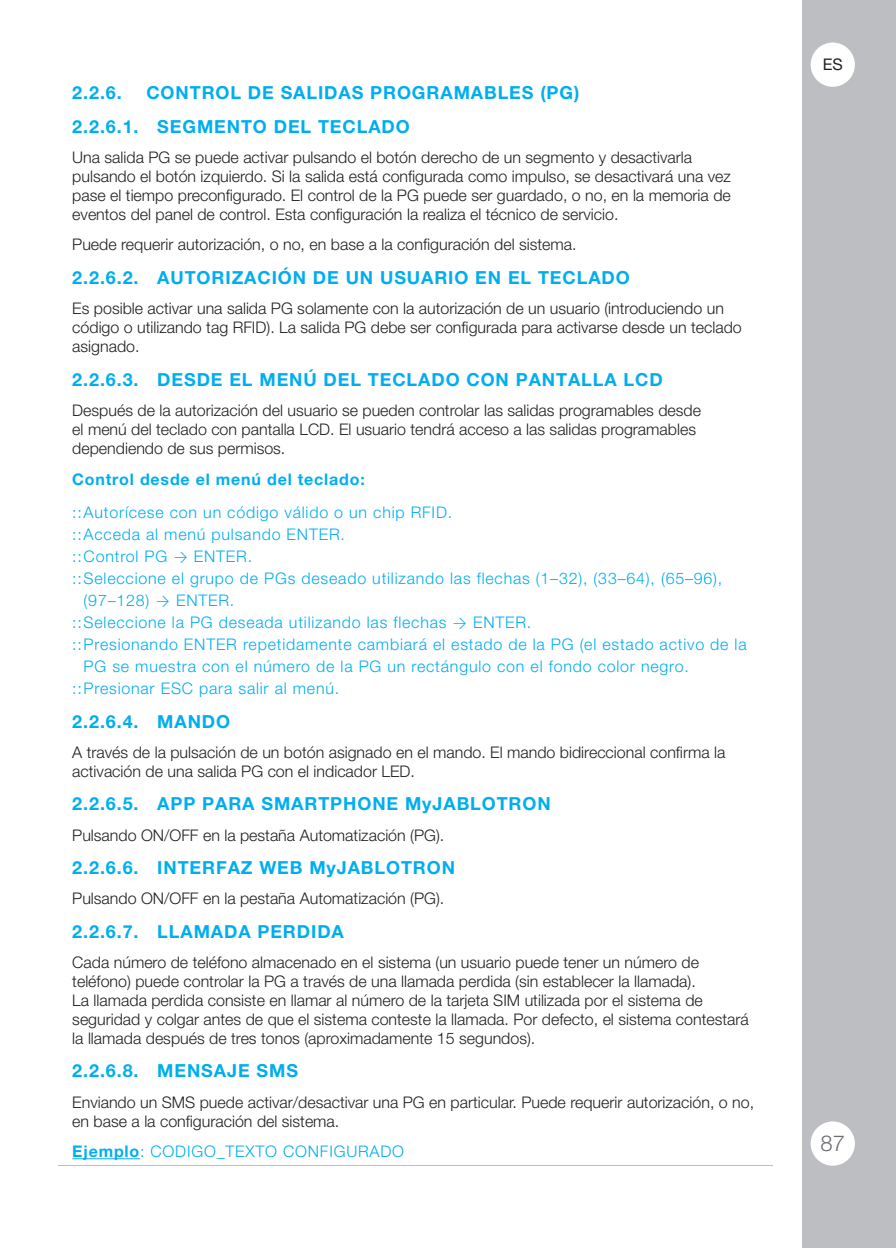
<style>
.page{position:relative;width:896px;height:1248px;background:#fff}
.page>*{position:absolute;margin:0;border:0;box-sizing:border-box;transform-origin:0 0}
.t1{font:300 22px "Helvetica Neue LT Pro";color:#6c6d70}
.t2{font:700 18px/33.4px "Helvetica Neue LT Pro";letter-spacing:.05em;color:#00aeef}
.t3{font:300 16px/19px "Helvetica Neue LT Pro";color:#231f20}
.t4{font:300 16px "Helvetica Neue LT Pro";letter-spacing:.05em;color:#00aeef}
.t5{font:700 16px "Helvetica Neue LT Pro";letter-spacing:.05em;color:#00aeef}
.t6{font:16px "Helvetica Neue LTCYR";color:#231f20}
.s1{font-family:"Calibri"}
.s2{font-weight:700}
</style>
<div class="page">
<div style="left:802px;top:0;width:94px;height:1247px;background:#bdbec1"></div>
<div style="left:811px;top:44px;width:43px;height:42px;background:#fff;border-radius:50%"></div>
<div style="left:810px;top:43px;width:45px;height:44px;border:2px solid #fff;border-radius:50%"></div>
<div style="left:810px;top:1121px;width:45px;height:44px;background:#fff;border-radius:50%"></div>
<hr style="left:72px;top:1158px;width:68px;height:1px;background:#00aeef">
<p class="t2" style="left:72px;top:78px;width:508px;text-indent:74px">CONTROL DE SALIDAS PROGRAMABLES (PG)<br>2.2.6.1. SEGMENTO DEL TECLADO</p>
<p class="t3" style="left:72px;top:150px;width:660px">Una salida PG se puede activar pulsando el botón derecho de un segmento y desactivarla pulsando el botón izquierdo. Si la salida está configurada como impulso, se desactivará una vez pase el tiempo preconfigurado. El control de la PG puede ser guardado, o no, en la memoria de eventos del panel de control. Esta configuración la realiza el técnico de servicio.</p>
<p class="t3" style="left:72px;top:237px;width:506px">Puede requerir autorización, o no, en base a la configuración del sistema.</p>
<p class="t2" style="left:72px;top:263px;width:559px">2.2.6.2. AUTORIZACIÓN DE UN USUARIO EN EL TECLADO</p>
<p class="t3" style="left:72px;top:301px;width:671px">Es posible activar una salida PG solamente con la autorización de un usuario (introduciendo un código o utilizando tag RFID). La salida PG debe ser configurada para activarse desde un teclado asignado.</p>
<p class="t2" style="left:72px;top:364px;width:592px">2.2.6.3. DESDE EL MENÚ DEL TECLADO CON PANTALLA LCD</p>
<p class="t3" style="left:72px;top:402px;width:630px">Después de la autorización del usuario se pueden controlar las salidas programables desde el menú del teclado con pantalla LCD. El usuario tendrá acceso a las salidas programables dependiendo de sus permisos.</p>
<p class="t5" style="left:72px;top:473px;width:294px">Control desde el menú del teclado:</p>
<p class="t4" style="left:72px;top:506px;width:381px">:: Autorícese con un código válido o un chip RFID.</p>
<p class="t4" style="left:72px;top:528px;width:274px">:: Acceda al menú pulsando ENTER.</p>
<p class="t4" style="left:72px;top:550px;width:181px">:: Control PG <span class="s1">→</span> ENTER.</p>
<p class="t4" style="left:72px;top:572px;width:651px">:: Seleccione el grupo de PGs deseado utilizando las flechas (1–32), (33–64), (65–96),</p>
<p class="t4" style="left:84px;top:594px;width:152px">(97–128) <span class="s1">→</span> ENTER.</p>
<p class="t4" style="left:72px;top:616px;width:461px">:: Seleccione la PG deseada utilizando las flechas <span class="s1">→</span> ENTER.</p>
<p class="t4" style="left:72px;top:638px;width:676px">:: Presionando ENTER repetidamente cambiará el estado de la PG (el estado activo de la</p>
<p class="t4" style="left:84px;top:660px;width:607px">PG se muestra con el número de la PG un rectángulo con el fondo color negro.</p>
<p class="t4" style="left:72px;top:682px;width:268px">:: Presionar ESC para salir al menú.</p>
<p class="t2" style="left:72px;top:706px;width:159px">2.2.6.4. MANDO</p>
<p class="t3" style="left:72px;top:744px;width:654px">A través de la pulsación de un botón asignado en el mando. El mando bidireccional confirma la activación de una salida PG con el indicador LED.</p>
<p class="t2" style="left:72px;top:789px;width:480px">2.2.6.5. APP PARA SMARTPHONE MyJABLOTRON</p>
<p class="t3" style="left:72px;top:827px;width:373px">Pulsando ON/OFF en la pestaña Automatización (PG).</p>
<p class="t2" style="left:72px;top:852px;width:384px">2.2.6.6. INTERFAZ WEB MyJABLOTRON</p>
<p class="t3" style="left:72px;top:891px;width:373px">Pulsando ON/OFF en la pestaña Automatización (PG).</p>
<p class="t2" style="left:72px;top:916px;width:273px">2.2.6.7. LLAMADA PERDIDA</p>
<p class="t3" style="left:72px;top:954px;width:678px">Cada número de teléfono almacenado en el sistema (un usuario puede tener un número de teléfono) puede controlar la PG a través de una llamada perdida (sin establecer la llamada).<br>La llamada perdida consiste en llamar al número de la tarjeta SIM utilizada por el sistema de seguridad y colgar antes de que el sistema conteste la llamada. Por defecto, el sistema contestará la llamada después de tres tonos (aproximadamente 15 segundos).</p>
<p class="t2" style="left:72px;top:1056px;width:227px">2.2.6.8. MENSAJE SMS</p>
<p class="t3" style="left:72px;top:1094px;width:683px">Enviando un SMS puede activar/desactivar una PG en particular. Puede requerir autorización, o no, en base a la configuración del sistema.</p>
<p class="t4" style="left:72px;top:1145px;width:333px"><span class="s2">Ejemplo</span>: CODIGO_TEXTO CONFIGURADO</p>
<p class="t2" style="left:72px;top:78px;width:51px">2.2.6.</p>
<p class="t6" style="left:822px;top:59px;width:22px">ES</p>
<h1 class="t1" style="left:820px;top:1135px;width:26px">87</h1>
</div>
